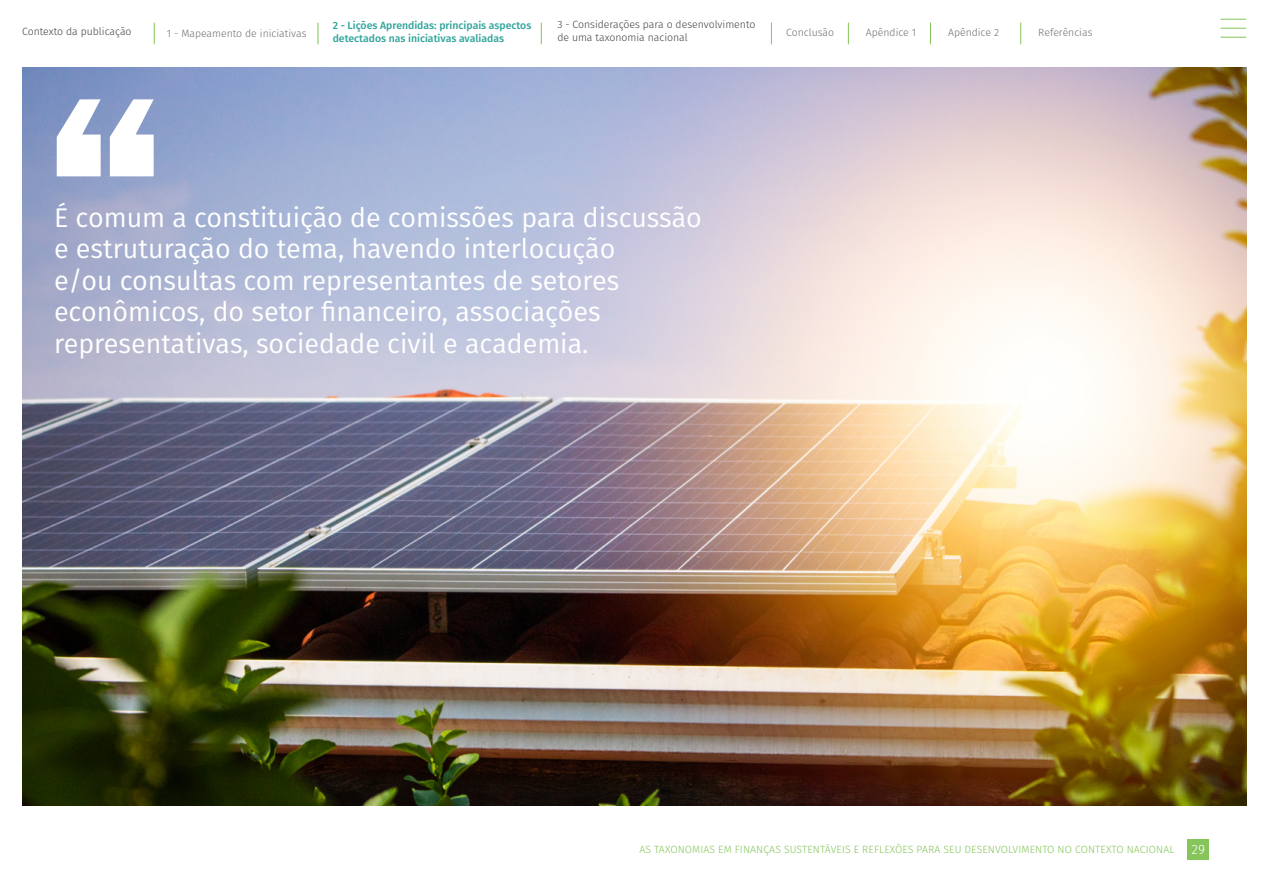
<style>
.page{position:relative;width:1263px;height:893px;background:#fff}
.page>*{position:absolute;margin:0;border:0;box-sizing:border-box;transform-origin:0 0}
.t1{font:800 270px "Franklin Gothic";color:#fff}
.t2{font:27px/31.5px "Fira Sans";color:#fff}
.t3{font:300 13.5px "Fira Sans";color:#fff}
.t4{font:300 10.5px "Fira Sans";letter-spacing:.01em;color:#85c559}
.t5{font:300 10.5px/12.6px "Fira Sans";color:#414042}
.t6{font:500 10.5px/12.6px "Fira Sans";color:#2ea39a}
.t7{font:300 10.5px "Fira Sans";color:#6d6e71}
</style>
<div class="page">
<svg style="left:154px;top:23px;width:1px;height:21px"></svg>
<svg style="left:318px;top:23px;width:1px;height:21px"></svg>
<svg style="left:541px;top:23px;width:1px;height:21px"></svg>
<svg style="left:771px;top:23px;width:1px;height:21px"></svg>
<svg style="left:1220px;top:19px;width:26px;height:1px"></svg>
<svg style="left:1220px;top:28px;width:26px;height:1px"></svg>
<svg style="left:1220px;top:37px;width:26px;height:1px"></svg>
<svg style="left:848px;top:23px;width:1px;height:21px"></svg>
<svg style="left:930px;top:23px;width:1px;height:21px"></svg>
<svg style="left:1020px;top:23px;width:1px;height:21px"></svg>
<div style="left:1188px;top:839px;width:21px;height:20px;background:#85c559"></div>
<img style="left:22px;top:67px;width:1224px;height:739px">
<p class="t5" style="left:557px;top:18px;width:200px">3 - Considerações para o desenvolvimento de uma taxonomia nacional</p>
<p class="t6" style="left:333px;top:19px;width:200px">2 - Lições Aprendidas: principais aspectos detectados nas iniciativas avaliadas</p>
<p class="t5" style="left:22px;top:25px;width:111px">Contexto da publicação</p>
<p class="t7" style="left:167px;top:26px;width:141px">1 - Mapeamento de iniciativas</p>
<p class="t7" style="left:786px;top:25px;width:50px">Conclusão</p>
<p class="t7" style="left:1038px;top:25px;width:56px">Referências</p>
<p class="t7" style="left:866px;top:25px;width:52px">Apêndice 1</p>
<p class="t7" style="left:948px;top:25px;width:52px">Apêndice 2</p>
<h1 class="t1" style="left:43px;top:14px;width:125px">“</h1>
<p class="t2" style="left:54px;top:201px;width:649px">É comum a constituição de comissões para discussão e estruturação do tema, havendo interlocução<br>e/ou consultas com representantes de setores econômicos, do setor financeiro, associações representativas, sociedade civil e academia.</p>
<p class="t4" style="left:639px;top:841px;width:536px">AS TAXONOMIAS EM FINANÇAS SUSTENTÁVEIS E REFLEXÕES PARA SEU DESENVOLVIMENTO NO CONTEXTO NACIONAL</p>
<p class="t3" style="left:1191px;top:839px;width:15px">29</p>
</div>
